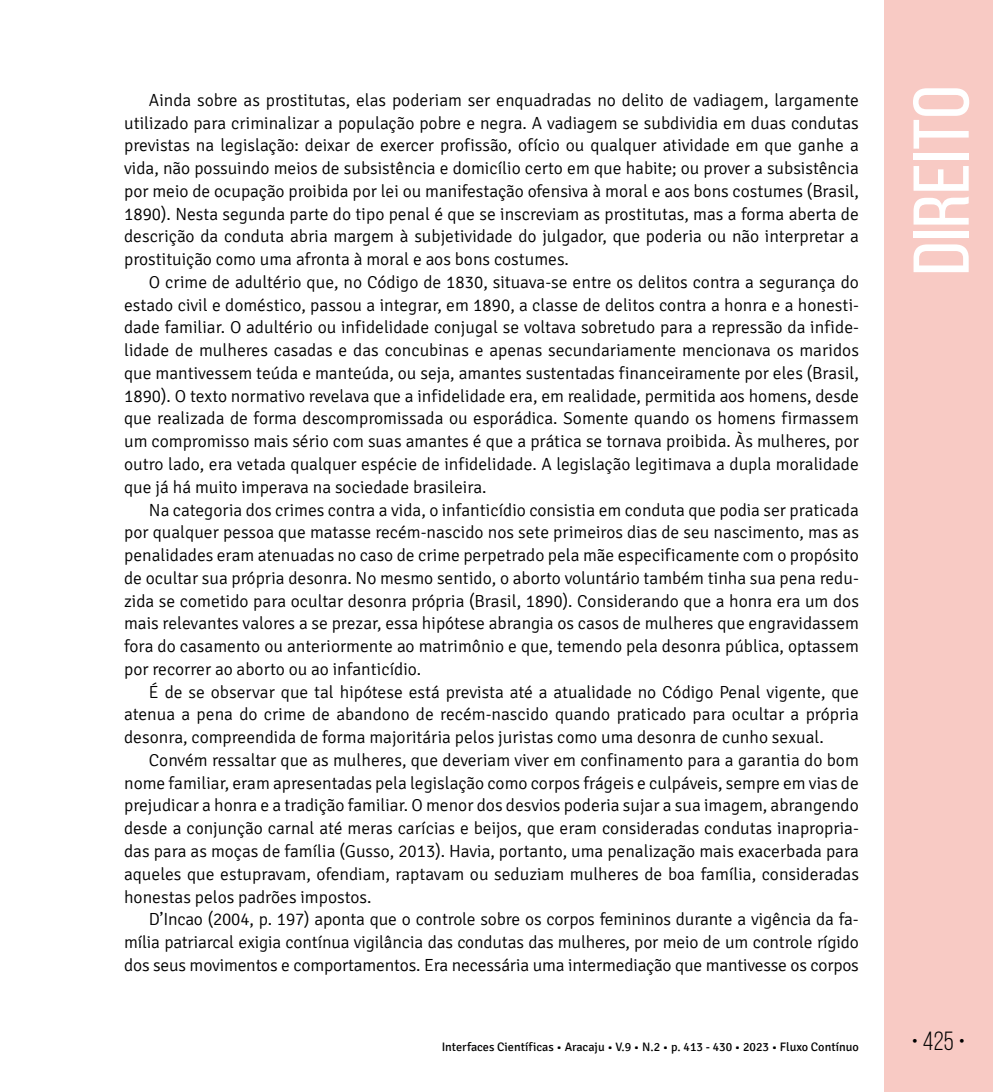
<style>
.page{position:relative;width:993px;height:1092px;background:#fff}
.page>*{position:absolute;margin:0;border:0;box-sizing:border-box;transform-origin:0 0}
.t1{font:78.75px "Bebas Neue";color:#fff;scale:1.09 1}
.t2{font:26.25px "Bebas Neue";color:#000}
.t3{font:300 17.5px/22.8px "Signika";color:#000;text-align:justify}
.t4{font:12.25px "Signika";color:#000}
</style>
<div class="page">
<div style="left:883px;top:0;width:109px;height:1091px;background:#f8cac4"></div>
<p class="t3" style="left:124px;top:89px;width:736px;text-indent:25px">Ainda sobre as prostitutas, elas poderiam ser enquadradas no delito de vadiagem, largamente utilizado para criminalizar a população pobre e negra. A vadiagem se subdividia em duas condutas previstas na legislação: deixar de exercer profissão, ofício ou qualquer atividade em que ganhe a vida, não possuindo meios de subsistência e domicílio certo em que habite; ou prover a subsistência por meio de ocupação proibida por lei ou manifestação ofensiva à moral e aos bons costumes (Brasil, 1890). Nesta segunda parte do tipo penal é que se inscreviam as prostitutas, mas a forma aberta de descrição da conduta abria margem à subjetividade do julgador, que poderia ou não interpretar a prostituição como uma afronta à moral e aos bons costumes.</p>
<p class="t3" style="left:124px;top:271px;width:736px;text-indent:25px">O crime de adultério que, no Código de 1830, situava-se entre os delitos contra a segurança do estado civil e doméstico, passou a integrar, em 1890, a classe de delitos contra a honra e a honesti&shy;dade familiar. O adultério ou infidelidade conjugal se voltava sobretudo para a repressão da infide&shy;lidade de mulheres casadas e das concubinas e apenas secundariamente mencionava os maridos que mantivessem teúda e manteúda, ou seja, amantes sustentadas financeiramente por eles (Brasil, 1890). O texto normativo revelava que a infidelidade era, em realidade, permitida aos homens, desde que realizada de forma descompromissada ou esporádica. Somente quando os homens firmassem um compromisso mais sério com suas amantes é que a prática se tornava proibida. Às mulheres, por outro lado, era vetada qualquer espécie de infidelidade. A legislação legitimava a dupla moralidade que já há muito imperava na sociedade brasileira.</p>
<p class="t3" style="left:124px;top:498px;width:736px;text-indent:25px">Na categoria dos crimes contra a vida, o infanticídio consistia em conduta que podia ser praticada por qualquer pessoa que matasse recém-nascido nos sete primeiros dias de seu nascimento, mas as penalidades eram atenuadas no caso de crime perpetrado pela mãe especificamente com o propósito de ocultar sua própria desonra. No mesmo sentido, o aborto voluntário também tinha sua pena redu&shy;zida se cometido para ocultar desonra própria (Brasil, 1890). Considerando que a honra era um dos mais relevantes valores a se prezar, essa hipótese abrangia os casos de mulheres que engravidassem fora do casamento ou anteriormente ao matrimônio e que, temendo pela desonra pública, optassem por recorrer ao aborto ou ao infanticídio.</p>
<p class="t3" style="left:124px;top:680px;width:736px;text-indent:25px">É de se observar que tal hipótese está prevista até a atualidade no Código Penal vigente, que atenua a pena do crime de abandono de recém-nascido quando praticado para ocultar a própria desonra, compreendida de forma majoritária pelos juristas como uma desonra de cunho sexual.</p>
<p class="t3" style="left:124px;top:749px;width:736px;text-indent:25px">Convém ressaltar que as mulheres, que deveriam viver em confinamento para a garantia do bom nome familiar, eram apresentadas pela legislação como corpos frágeis e culpáveis, sempre em vias de prejudicar a honra e a tradição familiar. O menor dos desvios poderia sujar a sua imagem, abrangendo desde a conjunção carnal até meras carícias e beijos, que eram consideradas condutas inapropria&shy;das para as moças de família (Gusso, 2013). Havia, portanto, uma penalização mais exacerbada para aqueles que estupravam, ofendiam, raptavam ou seduziam mulheres de boa família, consideradas honestas pelos padrões impostos.</p>
<p class="t3" style="left:124px;top:908px;width:736px;text-indent:25px">D’Incao (2004, p. 197) aponta que o controle sobre os corpos femininos durante a vigência da fa&shy;mília patriarcal exigia contínua vigilância das condutas das mulheres, por meio de um controle rígido dos seus movimentos e comportamentos. Era necessária uma intermediação que mantivesse os corpos</p>
<h1 class="t1" style="left:898px;top:275px;width:176px;rotate:-90deg">Direito</h1>
<p class="t4" style="left:441px;top:1040px;width:418px">Interfaces Científicas • Aracaju • V.9 • N.2 • p. 413 - 430 • 2023 • Fluxo Contínuo</p>
<h2 class="t2" style="left:911px;top:1026px;width:55px">• 425 •</h2>
</div>
